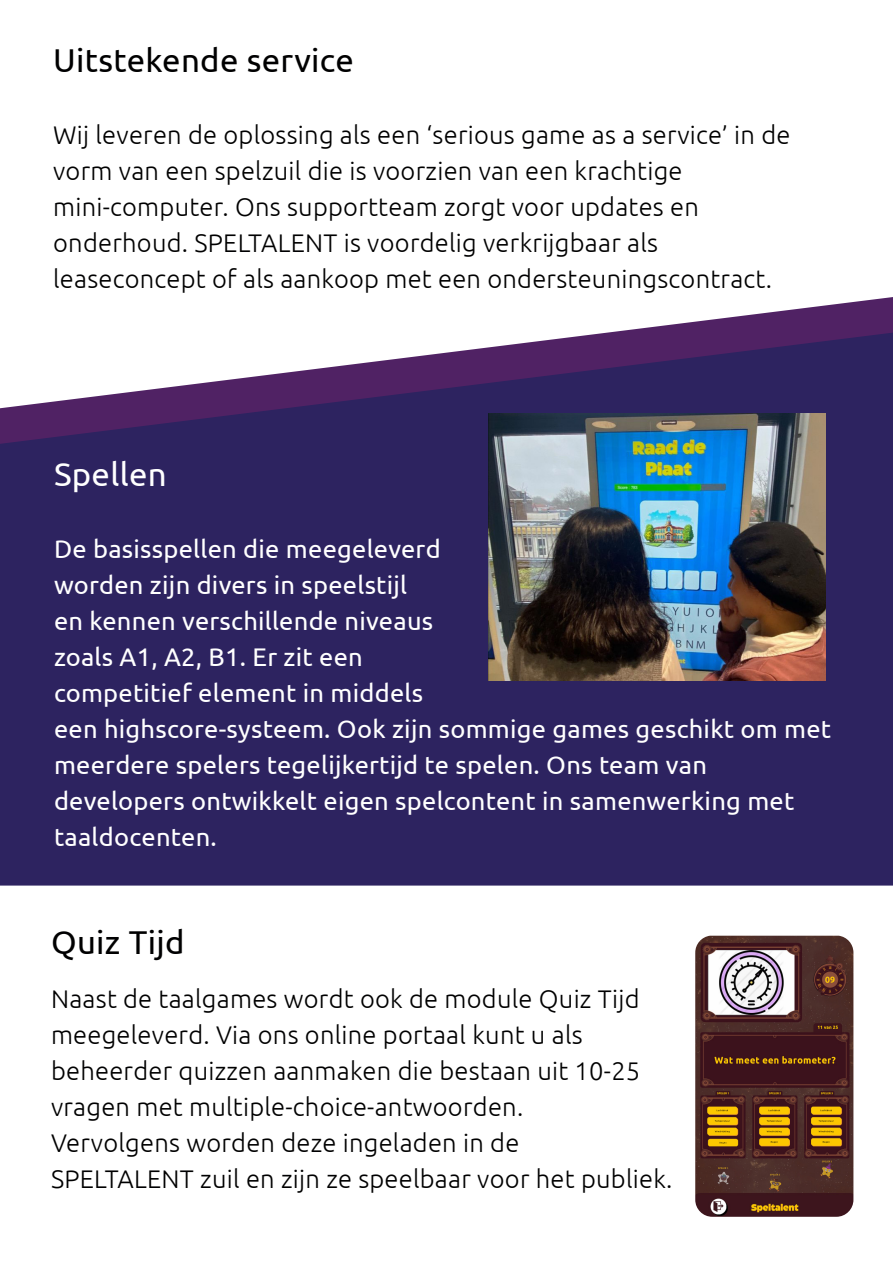
<style>
.page{position:relative;width:893px;height:1263px;background:#fff}
.page>*{position:absolute;margin:0;border:0;box-sizing:border-box;transform-origin:0 0}
.t1{font:33px "Ubuntu";letter-spacing:.01em;color:#000001}
.t2{font:33px "Ubuntu";letter-spacing:.01em;color:#fff}
.t3{font:300 25.5px/36px "Ubuntu";letter-spacing:.01em;color:#000001}
.t4{font:25.5px/36px "Ubuntu";letter-spacing:.01em;color:#fff}
</style>
<div class="page">
<svg style="left:605px;top:297px;width:288px;height:36px"></svg>
<svg style="left:0;top:333px;width:893px;height:552px;background:#3b2f69"></svg>
<img style="left:695px;top:936px;width:158px;height:281px">
<img style="left:489px;top:414px;width:336px;height:266px">
<p class="t1" style="left:53px;top:40px;width:302px">Uitstekende service</p>
<p class="t3" style="left:53px;top:116px;width:739px">Wij leveren de oplossing als een ‘serious game as a service’ in de vorm van een spelzuil die is voorzien van een krachtige</p>
<p class="t3" style="left:53px;top:188px;width:647px">mini-computer. Ons supportteam zorgt voor updates en</p>
<p class="t3" style="left:53px;top:224px;width:606px">onderhoud. SPELTALENT is voordelig verkrijgbaar als</p>
<p class="t3" style="left:53px;top:260px;width:721px">leaseconcept of als aankoop met een ondersteuningscontract.</p>
<p class="t2" style="left:54px;top:454px;width:114px">Spellen</p>
<p class="t4" style="left:54px;top:530px;width:388px">De basisspellen die meegeleverd</p>
<p class="t4" style="left:54px;top:566px;width:355px">worden zijn divers in speelstijl</p>
<p class="t4" style="left:54px;top:602px;width:381px">en kennen verschillende niveaus</p>
<p class="t4" style="left:54px;top:638px;width:310px">zoals A1, A2, B1. Er zit een</p>
<p class="t4" style="left:54px;top:674px;width:371px">competitief element in middels</p>
<p class="t4" style="left:54px;top:710px;width:779px">een highscore-systeem. Ook zijn sommige games geschikt om met meerdere spelers tegelijkertijd te spelen. Ons team van</p>
<p class="t4" style="left:54px;top:782px;width:742px">developers ontwikkelt eigen spelcontent in samenwerking met taaldocenten.</p>
<p class="t1" style="left:51px;top:922px;width:135px">Quiz Tijd</p>
<p class="t3" style="left:51px;top:980px;width:590px">Naast de taalgames wordt ook de module Quiz Tijd meegeleverd. Via ons online portaal kunt u als</p>
<p class="t3" style="left:51px;top:1052px;width:591px">beheerder quizzen aanmaken die bestaan uit 10-25 vragen met multiple-choice-antwoorden.</p>
<p class="t3" style="left:51px;top:1124px;width:470px">Vervolgens worden deze ingeladen in de</p>
<p class="t3" style="left:51px;top:1160px;width:623px">SPELTALENT zuil en zijn ze speelbaar voor het publiek.</p>
</div>
